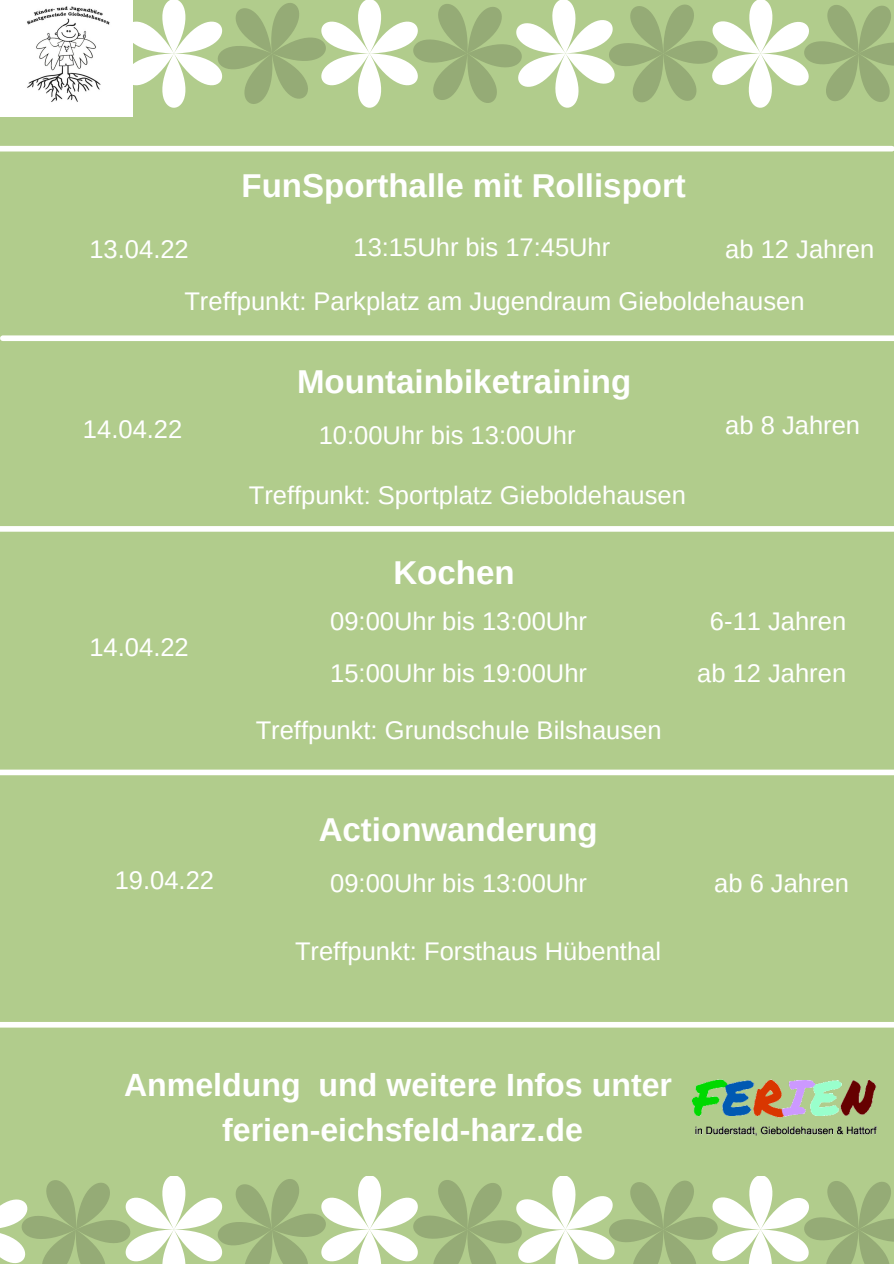
<style>
.page{position:relative;width:894px;height:1264px;background:#fff}
.page>*{position:absolute;margin:0;border:0;box-sizing:border-box;transform-origin:0 0}
.t1{font:700 33px "Arimo";color:#fff}
.t2{font:700 32.1px "Arimo";color:#fff}
.t3{font:25.5px "Arimo";color:#fff}
</style>
<div class="page">
<div style="left:0;top:0;width:893px;height:1263px;background:#b1cc8c"></div>
<svg style="left:132px;top:0;width:761px;height:111px"></svg>
<svg style="left:0;top:1176px;width:893px;height:87px"></svg>
<div style="left:0;top:1021px;width:893px;height:6px;background:#fff"></div>
<img style="left:692px;top:1079px;width:185px;height:57px">
<img style="left:0;top:0;width:132px;height:116px">
<div style="left:0;top:146px;width:891px;height:5px;background:#fff"></div>
<div style="left:3px;top:335px;width:890px;height:6px;background:#fff"></div>
<div style="left:0;top:526px;width:893px;height:5px;background:#fff"></div>
<div style="left:0;top:769px;width:893px;height:6px;background:#fff"></div>
<p class="t1" style="left:241px;top:167px;width:445px">FunSporthalle mit Rollisport</p>
<p class="t3" style="left:89px;top:235px;width:101px">13.04.22</p>
<p class="t3" style="left:353px;top:233px;width:258px">13:15Uhr bis 17:45Uhr</p>
<p class="t3" style="left:184px;top:287px;width:621px">Treffpunkt: Parkplatz am Jugendraum Gieboldehausen</p>
<p class="t3" style="left:725px;top:235px;width:150px">ab 12 Jahren</p>
<p class="t1" style="left:297px;top:363px;width:335px">Mountainbiketraining</p>
<p class="t3" style="left:83px;top:415px;width:101px">14.04.22</p>
<p class="t3" style="left:318px;top:420px;width:258px">10:00Uhr bis 13:00Uhr</p>
<p class="t3" style="left:249px;top:481px;width:438px">Treffpunkt: Sportplatz Gieboldehausen</p>
<p class="t3" style="left:725px;top:411px;width:136px">ab 8 Jahren</p>
<p class="t3" style="left:89px;top:632px;width:101px">14.04.22</p>
<p class="t1" style="left:393px;top:554px;width:123px">Kochen</p>
<p class="t3" style="left:330px;top:607px;width:258px">09:00Uhr bis 13:00Uhr</p>
<p class="t3" style="left:330px;top:659px;width:258px">15:00Uhr bis 19:00Uhr</p>
<p class="t3" style="left:255px;top:716px;width:407px">Treffpunkt: Grundschule Bilshausen</p>
<p class="t3" style="left:709px;top:607px;width:138px">6-11 Jahren</p>
<p class="t3" style="left:697px;top:659px;width:150px">ab 12 Jahren</p>
<p class="t3" style="left:115px;top:865px;width:101px">19.04.22</p>
<p class="t1" style="left:318px;top:811px;width:280px">Actionwanderung</p>
<p class="t3" style="left:330px;top:869px;width:258px">09:00Uhr bis 13:00Uhr</p>
<p class="t3" style="left:295px;top:936px;width:367px">Treffpunkt: Forsthaus Hübenthal</p>
<p class="t3" style="left:714px;top:869px;width:136px">ab 6 Jahren</p>
<p class="t2" style="left:124px;top:1067px;width:549px">Anmeldung und weitere Infos unter</p>
<p class="t2" style="left:222px;top:1112px;width:362px">ferien-eichsfeld-harz.de</p>
</div>
